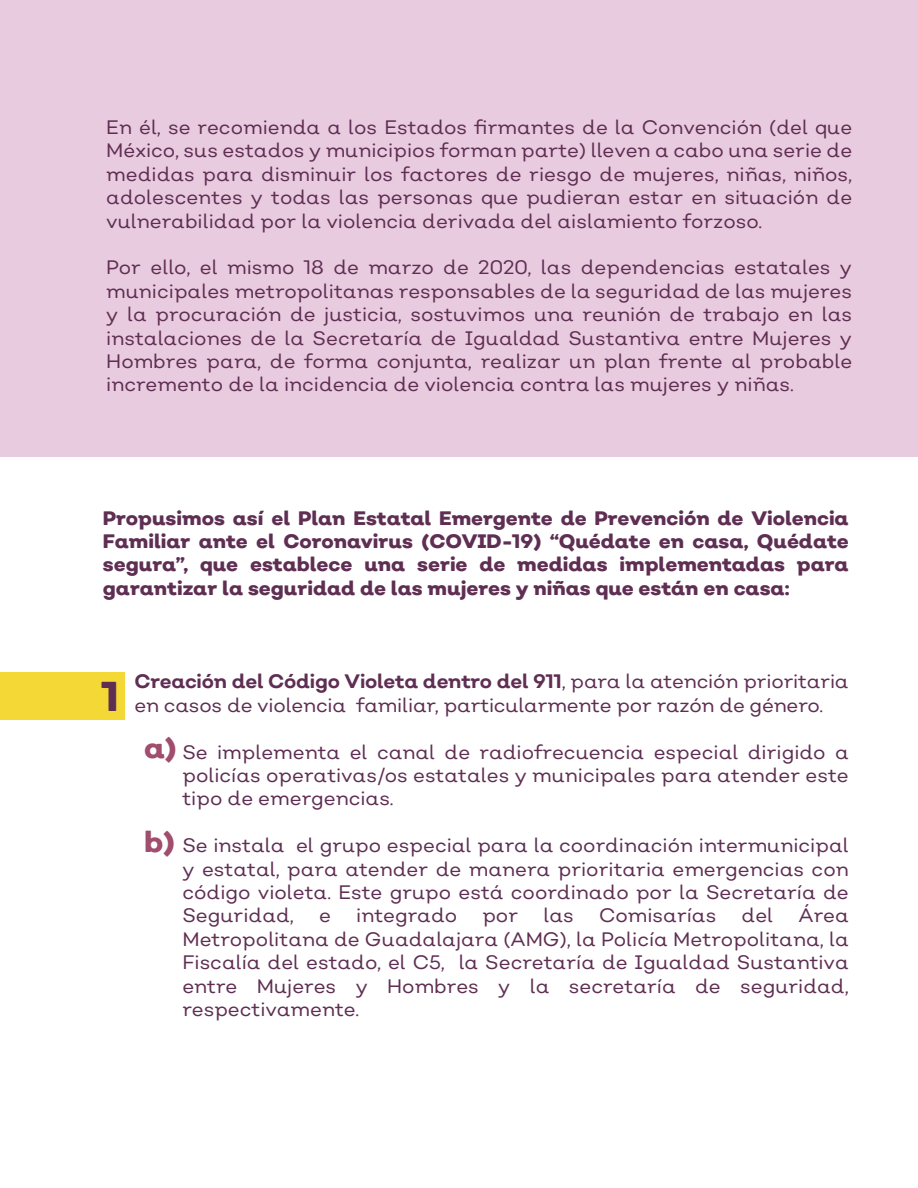
<style>
.page{position:relative;width:918px;height:1188px;background:#fff}
.page>*{position:absolute;margin:0;border:0;box-sizing:border-box;transform-origin:0 0}
.t1{font:800 41.7px "Nutmeg";color:#5f2e53}
.t2{font:800 28.8px "Nutmeg";color:#a04d6e}
.t3{font:19.5px/23.4px "Nutmeg";color:#5f2e53;text-align:justify}
.t4{font:800 19.5px/23.4px "Nutmeg";color:#5f2e53;text-align:justify}
.s1{font-weight:700}
</style>
<div class="page">
<div style="left:0;top:672px;width:124px;height:47px;background:#f4d936"></div>
<div style="left:0;top:0;width:918px;height:456px;background:#e9cbdf"></div>
<p class="t3" style="left:106px;top:115px;width:747px">En él, se recomienda a los Estados firmantes de la Convención (del que México, sus estados y municipios forman parte) lleven a cabo una serie de medidas para disminuir los factores de riesgo de mujeres, niñas, niños, adolescentes y todas las personas que pudieran estar en situación de vulnerabilidad por la violencia derivada del aislamiento forzoso.</p>
<p class="t3" style="left:106px;top:255px;width:747px">Por ello, el mismo 18 de marzo de 2020, las dependencias estatales y municipales metropolitanas responsables de la seguridad de las mujeres y la procuración de justicia, sostuvimos una reunión de trabajo en las instalaciones de la Secretaría de Igualdad Sustantiva entre Mujeres y Hombres para, de forma conjunta, realizar un plan frente al probable incremento de la incidencia de violencia contra las mujeres y niñas.</p>
<p class="t4" style="left:103px;top:506px;width:747px">Propusimos así el Plan Estatal Emergente de Prevención de Violencia Familiar ante el Coronavirus (COVID-19) “Quédate en casa, Quédate segura”, que establece una serie de medidas implementadas para garantizar la seguridad de las mujeres y niñas que están en casa:</p>
<h1 class="t1" style="left:101px;top:669px;width:19px">1</h1>
<p class="t3" style="left:134px;top:669px;width:716px"><span class="s1">Creación del Código Violeta dentro del 911</span>, para la atención prioritaria en casos de violencia familiar, particularmente por razón de género.</p>
<p class="t3" style="left:182px;top:740px;width:668px">Se implementa el canal de radiofrecuencia especial dirigido a policías operativas/os estatales y municipales para atender este tipo de emergencias.</p>
<p class="t3" style="left:182px;top:833px;width:668px">Se instala el grupo especial para la coordinación intermunicipal y estatal, para atender de manera prioritaria emergencias con código violeta. Este grupo está coordinado por la Secretaría de Seguridad,</p>
<h2 class="t2" style="left:144px;top:729px;width:34px">a)</h2>
<h2 class="t2" style="left:144px;top:823px;width:33px">b)</h2>
<p class="t3" style="left:182px;top:903px;width:668px;text-indent:616px">Área Metropolitana de Guadalajara (AMG), la Policía Metropolitana, la Fiscalía del estado, el C5, la Secretaría de Igualdad Sustantiva entre Mujeres y Hombres y la secretaría de seguridad, respectivamente.</p>
<p class="t3" style="left:319px;top:903px;width:13px">e</p>
<p class="t3" style="left:356px;top:903px;width:103px">integrado</p>
<p class="t3" style="left:482px;top:903px;width:37px">por</p>
<p class="t3" style="left:543px;top:903px;width:32px">las</p>
<p class="t3" style="left:599px;top:903px;width:119px">Comisarías</p>
<p class="t3" style="left:742px;top:903px;width:33px">del</p>
</div>
